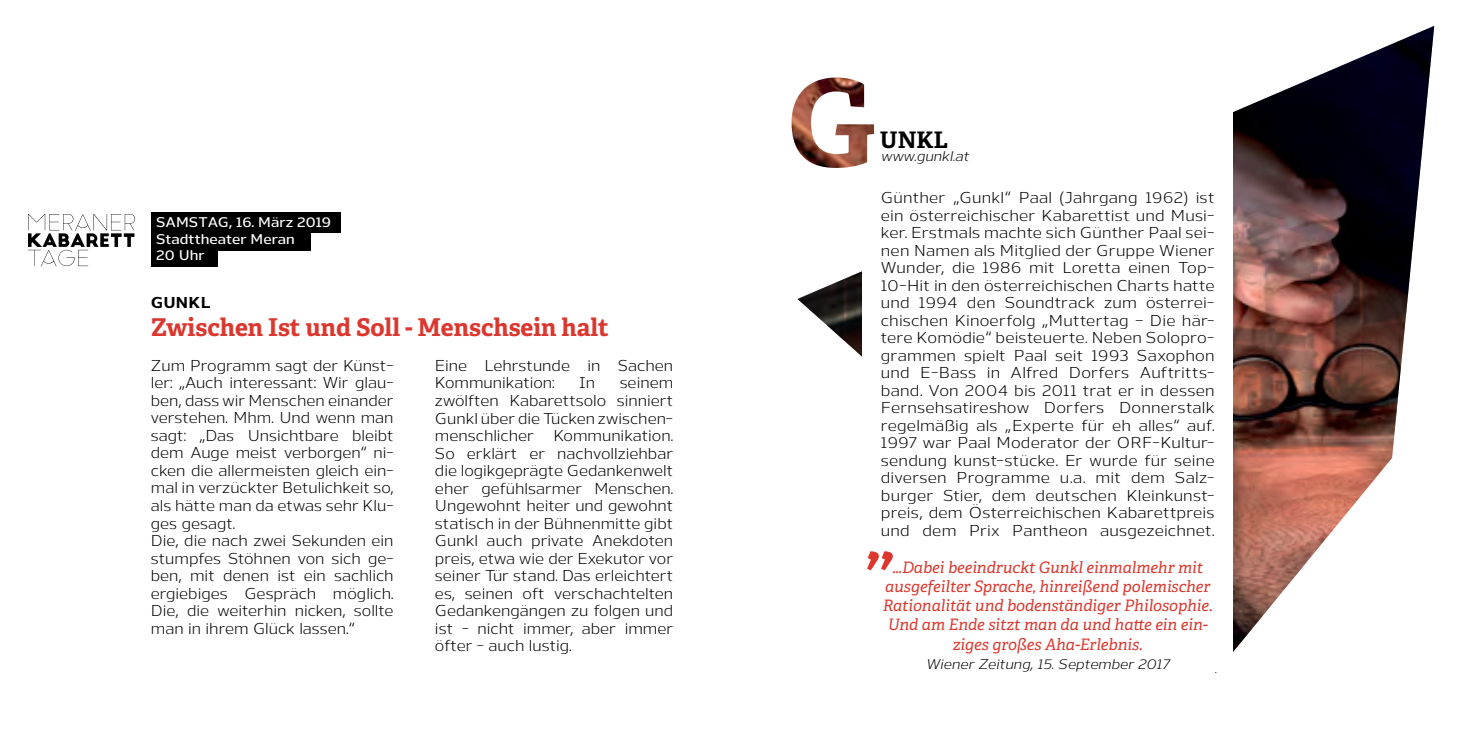
<style>
.page{position:relative;width:1469px;height:735px;background:#fff}
.page>*{position:absolute;margin:0;border:0;box-sizing:border-box;transform-origin:0 0}
.t1{font:700 24.5px "Adelle";color:#db372e}
.t2{font:700 22.75px "Adelle";color:#000}
.t3{font:15.75px/17.5px "Nauman";color:#000}
.t4{font:italic 15.75px/19.2px "Adelle";color:#db372e;text-align:center}
.t5{font:700 15.75px "Nauman";letter-spacing:.01em;color:#000}
.t6{font:italic 14px "Nauman";color:#000}
.t7{font:600 14px/16.8px "Nauman";color:#fff}
</style>
<div class="page">
<img style="left:797px;top:26px;width:637px;height:626px">
<div style="left:862px;top:63px;width:371px;height:608px;background:#fff"></div>
<svg style="left:28px;top:214px;width:107px;height:52px"></svg>
<div style="left:151px;top:212px;width:189px;height:20px;background:#000"></div>
<div style="left:151px;top:230px;width:159px;height:20px;background:#000"></div>
<div style="left:151px;top:246px;width:67px;height:20px;background:#000"></div>
<img style="left:791px;top:77px;width:83px;height:91px">
<svg style="left:867px;top:551px;width:25px;height:19px"></svg>
<p class="t7" style="left:156px;top:212px;width:176px">SAMSTAG, 16. März 2019<br>Stadttheater Meran<br>20 Uhr</p>
<p class="t5" style="left:151px;top:289px;width:61px">GUNKL</p>
<h1 class="t1" style="left:151px;top:312px;width:459px">Zwischen Ist und Soll - Menschsein halt</h1>
<p class="t3" style="left:151px;top:355px;width:244px">Zum Programm sagt der Künst&shy;ler: „Auch interessant: Wir glau&shy;ben, dass wir Menschen einander verstehen. Mhm. Und wenn man sagt: „Das Unsichtbare bleibt dem Auge meist verborgen“ ni&shy;cken die allermeisten gleich ein&shy;mal in verzückter Betulichkeit so, als hätte man da etwas sehr Klu&shy;ges gesagt.<br>Die, die nach zwei Sekunden ein stumpfes Stöhnen von sich ge&shy;ben, mit denen ist ein sachlich ergiebiges Gespräch möglich.<br>Die, die weiterhin nicken, sollte man in ihrem Glück lassen.“</p>
<p class="t3" style="left:435px;top:355px;width:240px">Eine Lehrstunde in Sachen<br>Kommunikation:</p>
<p class="t3" style="left:579px;top:372px;width:17px">In</p>
<p class="t3" style="left:435px;top:372px;width:240px;text-align:justify;text-indent:185px">seinem zwölften Kabarettsolo sinniert Gunkl über die Tücken zwischen&shy;menschlicher Kommunikation.<br>So erklärt er nachvollziehbar die logikgeprägte Gedankenwelt eher gefühlsarmer Menschen.<br>Ungewohnt heiter und gewohnt statisch in der Bühnenmitte gibt Gunkl auch private Anekdoten preis, etwa wie der Exekutor vor seiner Tür stand. Das erleichtert es, seinen oft verschachtelten Gedankengängen zu folgen und ist - nicht immer, aber immer öfter - auch lustig.</p>
<h2 class="t2" style="left:880px;top:125px;width:69px">UNKL</h2>
<p class="t6" style="left:881px;top:145px;width:90px">www.gunkl.at</p>
<p class="t3" style="left:881px;top:187px;width:335px;text-align:justify">Günther „Gunkl“ Paal (Jahrgang 1962) ist ein österreichischer Kabarettist und Musi&shy;ker. Erstmals machte sich Günther Paal sei&shy;nen Namen als Mitglied der Gruppe Wiener Wunder, die 1986 mit Loretta einen Top-10-Hit in den österreichischen Charts hatte und 1994 den Soundtrack zum österrei&shy;chischen Kinoerfolg „Muttertag – Die här&shy;tere Komödie“ beisteuerte. Neben Solopro&shy;grammen spielt Paal seit 1993 Saxophon und E-Bass in Alfred Dorfers Auftritts&shy;band. Von 2004 bis 2011 trat er in dessen Fernsehsatireshow Dorfers Donnerstalk regelmäßig als „Experte für eh alles“ auf.<br>1997 war Paal Moderator der ORF-Kultur&shy;sendung kunst-stücke. Er wurde für seine diversen Programme u.a. mit dem Salz&shy;burger Stier, dem deutschen Kleinkunst&shy;preis, dem Österreichischen Kabarettpreis und dem Prix Pantheon ausgezeichnet.</p>
<p class="t4" style="left:882px;top:557px;width:332px">…Dabei beeindruckt Gunkl einmalmehr mit ausgefeilter Sprache, hinreißend polemischer Rationalität und bodenständiger Philosophie.<br>Und am Ende sitzt man da und hatte ein ein&shy;ziges großes Aha-Erlebnis.</p>
<p class="t6" style="left:926px;top:653px;width:245px">Wiener Zeitung, 15. September 2017</p>
</div>
